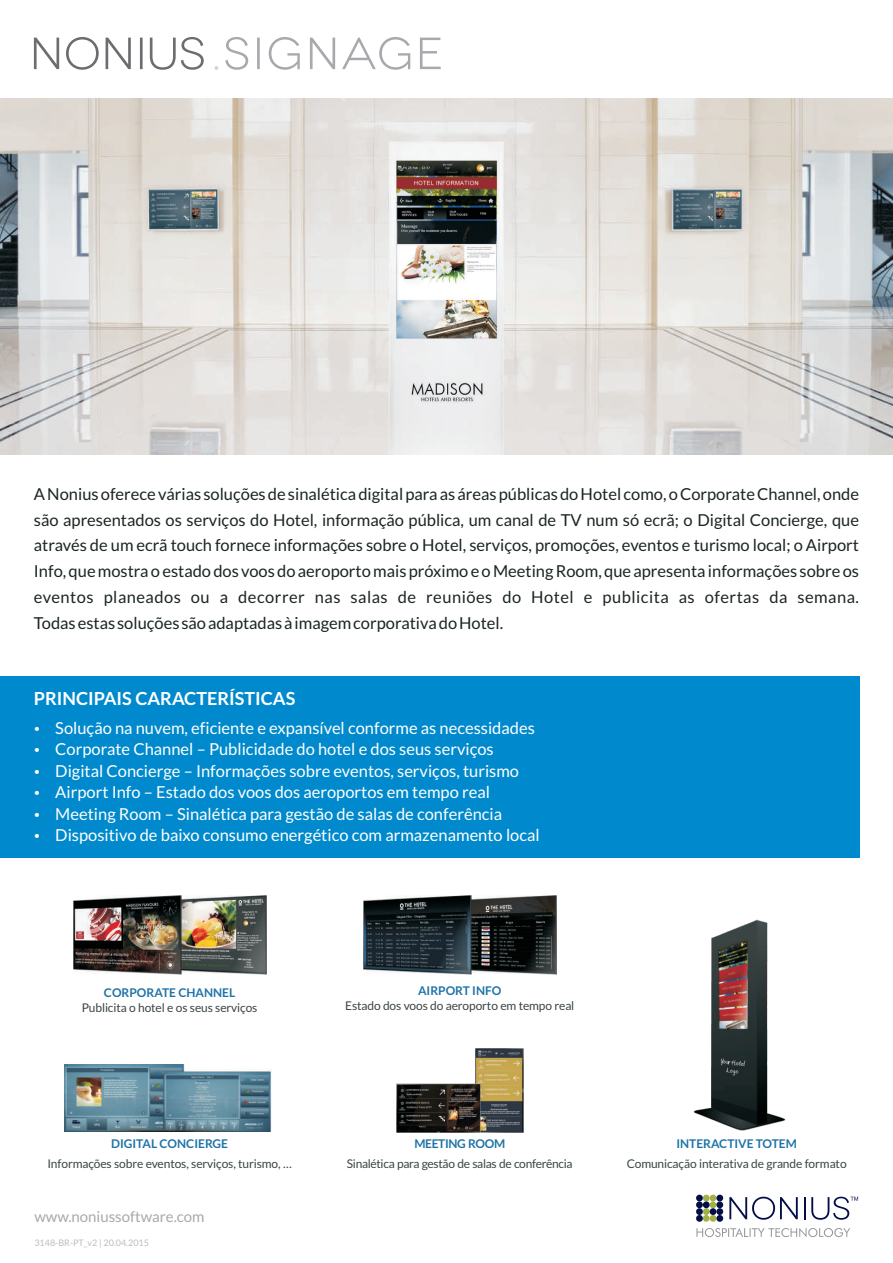
<style>
.page{position:relative;width:893px;height:1263px;background:#fff}
.page>*{position:absolute;margin:0;border:0;box-sizing:border-box;transform-origin:0 0}
.t1{font:700 18px "Lato";color:#fff}
.t2{font:16.5px/25.8px "Lato";color:#1b2424;text-align:justify}
.t3{font:16.5px/21.5px "Lato";color:#fff}
.t4{font:15px "Lato";color:#a8a9ad}
.t5{font:12px "Lato";letter-spacing:-.01em;color:#3c4444}
.t6{font:700 12px "Lato";color:#1f73a8}
.t7{font:700 12px "Lato";letter-spacing:-.03em;color:#1f73a8}
.t8{font:9px "Lato";color:#bcbdc0}
</style>
<div class="page">
<svg style="left:696px;top:1228px;width:154px;height:9px"></svg>
<div style="left:703px;top:1195px;width:7px;height:6px;background:#a3b144;border-radius:50%"></div>
<div style="left:703px;top:1208px;width:7px;height:7px;background:#a3b144;border-radius:50%"></div>
<div style="left:703px;top:1215px;width:7px;height:7px;background:#a3b144;border-radius:50%"></div>
<svg style="left:710px;top:1195px;width:6px;height:6px"></svg>
<div style="left:710px;top:1201px;width:6px;height:7px;background:#a3b144;border-radius:50%"></div>
<div style="left:710px;top:1215px;width:6px;height:7px;background:#a3b144;border-radius:50%"></div>
<div style="left:696px;top:1195px;width:7px;height:6px;background:#030e46;border-radius:50%"></div>
<div style="left:696px;top:1201px;width:7px;height:7px;background:#030e46;border-radius:50%"></div>
<div style="left:696px;top:1208px;width:7px;height:7px;background:#030e46;border-radius:50%"></div>
<div style="left:696px;top:1215px;width:7px;height:7px;background:#030e46;border-radius:50%"></div>
<div style="left:703px;top:1201px;width:7px;height:7px;background:#030e46;border-radius:50%"></div>
<div style="left:710px;top:1208px;width:6px;height:7px;background:#030e46;border-radius:50%"></div>
<div style="left:716px;top:1195px;width:7px;height:6px;background:#030e46;border-radius:50%"></div>
<div style="left:716px;top:1201px;width:7px;height:7px;background:#030e46;border-radius:50%"></div>
<div style="left:716px;top:1208px;width:7px;height:7px;background:#030e46;border-radius:50%"></div>
<div style="left:716px;top:1215px;width:7px;height:7px;background:#030e46;border-radius:50%"></div>
<svg style="left:729px;top:1197px;width:69px;height:23px"></svg>
<hr style="left:804px;top:1197px;width:2px;height:22px;background:#030e46">
<svg style="left:811px;top:1197px;width:47px;height:23px"></svg>
<div style="left:0;top:677px;width:859px;height:181px;background:#008acd"></div>
<svg style="left:34px;top:37px;width:170px;height:33px"></svg>
<svg style="left:214px;top:66px;width:4px;height:4px"></svg>
<svg style="left:225px;top:37px;width:216px;height:33px"></svg>
<img style="left:0;top:98px;width:893px;height:357px">
<img style="left:367px;top:141px;width:159px;height:314px">
<img style="left:693px;top:919px;width:93px;height:212px">
<img style="left:73px;top:896px;width:193px;height:78px">
<img style="left:363px;top:896px;width:193px;height:78px">
<img style="left:396px;top:1049px;width:127px;height:84px">
<img style="left:64px;top:1064px;width:208px;height:68px">
<p class="t2" style="left:34px;top:482px;width:827px">A Nonius oferece várias soluções de sinalética digital para as áreas públicas do Hotel como, o Corporate Channel, onde são apresentados os serviços do Hotel, informação pública, um canal de TV num só ecrã; o Digital Concierge, que através de um ecrã touch fornece informações sobre o Hotel, serviços, promoções, eventos e turismo local; o Airport Info, que mostra o estado dos voos do aeroporto mais próximo e o Meeting Room, que apresenta informações sobre os eventos planeados ou a decorrer nas salas de reuniões do Hotel e publicita as ofertas da semana.<br>Todas estas soluções são adaptadas à imagem corporativa do Hotel.</p>
<p class="t1" style="left:34px;top:690px;width:263px">PRINCIPAIS CARACTERÍSTICAS</p>
<p class="t3" style="left:55px;top:718px;width:486px">Solução na nuvem, eficiente e expansível conforme as necessidades Corporate Channel – Publicidade do hotel e dos seus serviços Digital Concierge – Informações sobre eventos, serviços, turismo Airport Info – Estado dos voos dos aeroportos em tempo real Meeting Room – Sinalética para gestão de salas de conferência Dispositivo de baixo consumo energético com armazenamento local</p>
<p class="t6" style="left:104px;top:987px;width:133px">CORPORATE CHANNEL</p>
<p class="t5" style="left:82px;top:1002px;width:177px">Publicita o hotel e os seus serviços</p>
<p class="t6" style="left:111px;top:1138px;width:118px">DIGITAL CONCIERGE</p>
<p class="t5" style="left:47px;top:1158px;width:246px">Informações sobre eventos, serviços, turismo, …</p>
<p class="t4" style="left:34px;top:1210px;width:172px">www.noniussoftware.com</p>
<p class="t8" style="left:34px;top:1238px;width:116px">3148-BR-PT_v2 | 20.04.2015</p>
<p class="t6" style="left:418px;top:985px;width:85px">AIRPORT INFO</p>
<p class="t5" style="left:345px;top:1001px;width:231px">Estado dos voos do aeroporto em tempo real</p>
<p class="t7" style="left:414px;top:1138px;width:92px">MEETING ROOM</p>
<p class="t5" style="left:347px;top:1158px;width:227px">Sinalética para gestão de salas de conferência</p>
<p class="t6" style="left:676px;top:1138px;width:122px">INTERACTIVE TOTEM</p>
<p class="t5" style="left:627px;top:1158px;width:221px">Comunicação interativa de grande formato</p>
</div>
